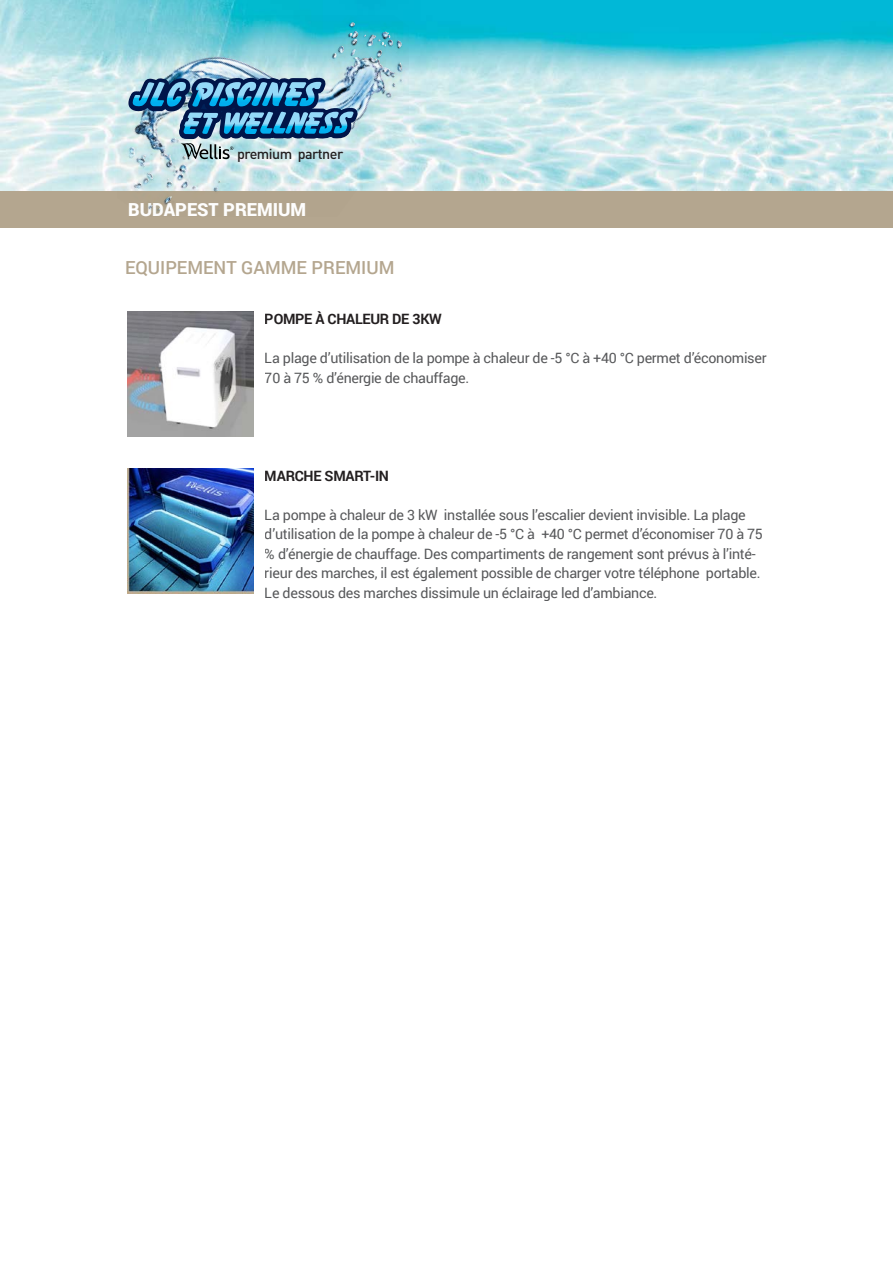
<style>
.page{position:relative;width:893px;height:1263px;background:#fff}
.page>*{position:absolute;margin:0;border:0;box-sizing:border-box;transform-origin:0 0}
.t1{font:500 18px "Roboto";color:#b4a68f}
.t2{font:900 18px "Roboto";color:#fff}
.t3{font:14.25px/19.5px "Roboto";letter-spacing:-.02em;color:#58595b}
.t4{font:700 14.25px "Roboto";letter-spacing:-.02em;color:#231f20}
.t5{font:500 14.25px "DIN Pro";letter-spacing:-.035em;color:#231f20}
</style>
<div class="page">
<div style="left:0;top:188px;width:893px;height:39px;background:#b4a68f"></div>
<img style="left:128px;top:469px;width:126px;height:125px">
<img style="left:128px;top:311px;width:126px;height:125px">
<img style="left:0;top:0;width:893px;height:190px">
<svg style="left:145px;top:16px;width:264px;height:175px;background:#58c9d9"></svg>
<img style="left:118px;top:22px;width:285px;height:191px">
<p class="t5" style="left:237px;top:143px;width:108px">premium partner</p>
<p class="t2" style="left:128px;top:196px;width:180px">BUDAPEST PREMIUM</p>
<p class="t1" style="left:125px;top:255px;width:271px">EQUIPEMENT GAMME PREMIUM</p>
<p class="t4" style="left:265px;top:309px;width:179px">POMPE À CHALEUR DE 3KW</p>
<p class="t3" style="left:265px;top:348px;width:503px">La plage d’utilisation de la pompe à chaleur de -5 °C à +40 °C permet d’économiser<br>70 à 75 % d’énergie de chauffage.</p>
<p class="t4" style="left:265px;top:465px;width:126px">MARCHE SMART-IN</p>
<p class="t3" style="left:265px;top:504px;width:500px">La pompe à chaleur de 3 kW installée sous l’escalier devient invisible. La plage d’utilisation de la pompe à chaleur de -5 °C à +40 °C permet d’économiser 70 à 75 % d’énergie de chauffage. Des compartiments de rangement sont prévus à l’inté&shy;rieur des marches, il est également possible de charger votre téléphone portable.<br>Le dessous des marches dissimule un éclairage led d’ambiance.</p>
</div>
